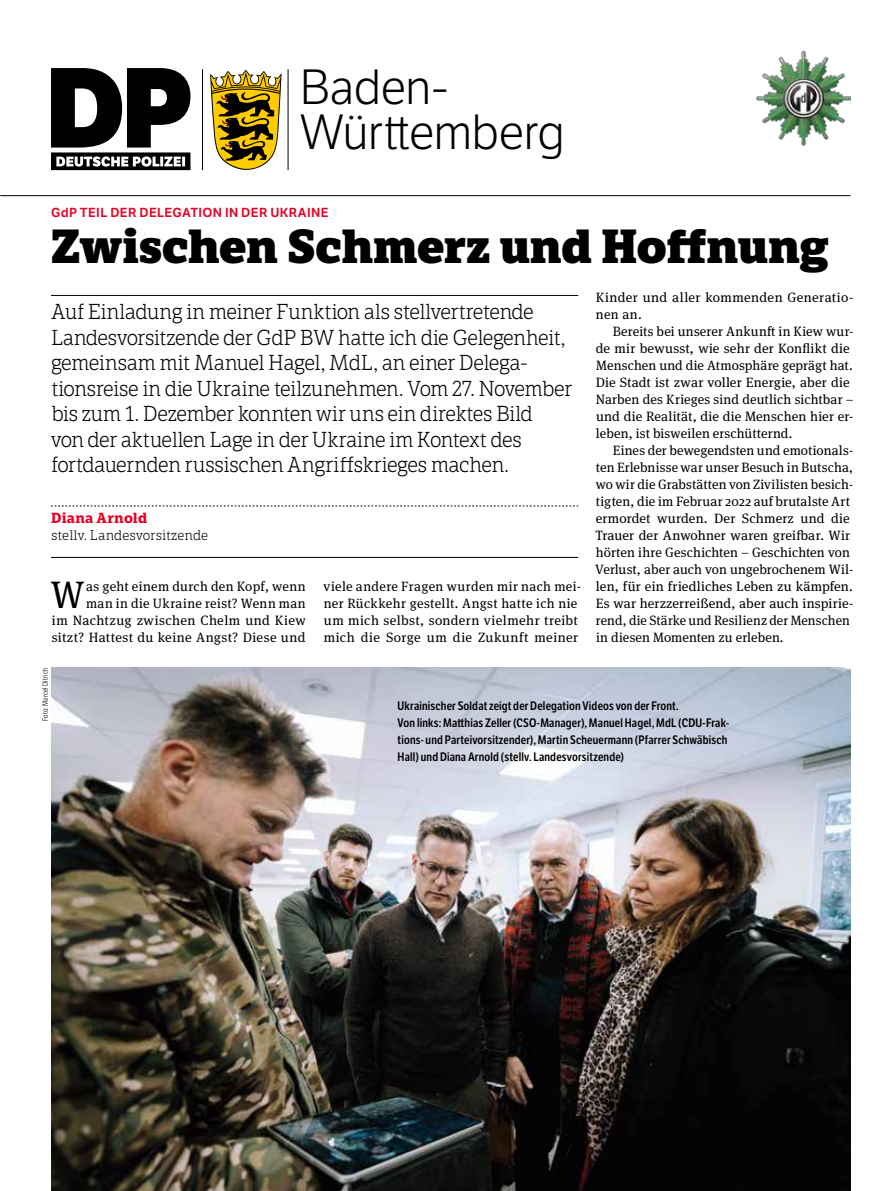
<style>
.page{position:relative;width:893px;height:1191px;background:#fff}
.page>*{position:absolute;margin:0;border:0;box-sizing:border-box;transform-origin:0 0}
.t1{font:48px/45px "LFT Etica Lt";letter-spacing:-.01em;color:#000}
.t2{font:800 46.5px "LFT Etica Sheriff";letter-spacing:-.01em;color:#000}
.t3{font:38.25px "Meta Serif Pro";color:#000}
.t4{font:300 21px/25.5px "LFT Etica Sheriff";letter-spacing:-.04em;color:#000}
.t5{font:700 14.25px "LFT Etica Sheriff";letter-spacing:.015em;color:#e40428}
.t6{font:13.5px/17px "Meta Serif Pro";letter-spacing:.015em;color:#000}
.t7{font:300 13.5px "LFT Etica Sheriff";letter-spacing:-.005em;color:#000}
.t8{font:12.75px "LFT Etica SB";letter-spacing:.03em;color:#e40428}
.t9{font:600 12px/17px "LFT Etica Condensed";letter-spacing:.015em;color:#000}
.t10{font:300 7.5px "LFT Etica Condensed";letter-spacing:.025em;color:#000}
</style>
<div class="page">
<hr style="left:0;top:195px;width:850px;height:1px;background:#000">
<svg style="left:51px;top:68px;width:139px;height:102px"></svg>
<img style="left:757px;top:50px;width:93px;height:96px">
<hr style="left:202px;top:69px;width:1px;height:101px;background:#000">
<hr style="left:288px;top:69px;width:1px;height:101px;background:#000">
<svg style="left:210px;top:70px;width:72px;height:100px"></svg>
<hr style="left:51px;top:295px;width:527px;height:1px;background:#000">
<svg style="left:51px;top:506px;width:527px;height:1px"></svg>
<hr style="left:51px;top:557px;width:527px;height:1px;background:#000">
<img style="left:51px;top:668px;width:799px;height:523px">
<h1 class="t1" style="left:300px;top:66px;width:267px">Baden-<br>Württemberg</h1>
<p class="t8" style="left:51px;top:205px;width:279px">GdP TEIL DER DELEGATION IN DER UKRAINE</p>
<h2 class="t2" style="left:51px;top:217px;width:780px">Zwischen Schmerz und Hoffnung</h2>
<p class="t4" style="left:51px;top:299px;width:523px">Auf Einladung in meiner Funktion als stellvertretende Landesvorsitzende der GdP BW hatte ich die Gelegenheit, gemeinsam mit Manuel Hagel, MdL, an einer Delega&shy;tionsreise in die Ukraine teilzunehmen. Vom 27. November bis zum 1. Dezember konnten wir uns ein direktes Bild<br>von der aktuellen Lage in der Ukraine im Kontext des fortdauernden russischen Angriffskrieges machen.</p>
<p class="t5" style="left:51px;top:509px;width:98px">Diana Arnold</p>
<p class="t7" style="left:51px;top:527px;width:159px">stellv. Landesvorsitzende</p>
<p class="t6" style="left:596px;top:288px;width:259px">Kinder und aller kommenden Generatio&shy;nen an.</p>
<p class="t6" style="left:596px;top:322px;width:260px;text-indent:17px">Bereits bei unserer Ankunft in Kiew wur&shy;de mir bewusst, wie sehr der Konflikt die Menschen und die Atmosphäre geprägt hat.<br>Die Stadt ist zwar voller Energie, aber die Narben des Krieges sind deutlich sichtbar – und die Realität, die die Menschen hier er&shy;leben, ist bisweilen erschütternd.</p>
<p class="t6" style="left:595px;top:441px;width:260px;text-indent:18px">Eines der bewegendsten und emotionals&shy;ten Erlebnisse war unser Besuch in Butscha, wo wir die Grabstätten von Zivilisten besich&shy;tigten, die im Februar 2022 auf brutalste Art ermordet wurden. Der Schmerz und die Trauer der Anwohner waren greifbar. Wir hörten ihre Geschichten – Geschichten von Verlust, aber auch von ungebrochenem Wil&shy;len, für ein friedliches Leben zu kämpfen.<br>Es war herzzerreißend, aber auch inspirie&shy;rend, die Stärke und Resilienz der Menschen in diesen Momenten zu erleben.</p>
<p class="t6" style="left:52px;top:577px;width:255px;text-align:right">as geht einem durch den Kopf, wenn<br>man in die Ukraine reist? Wenn man<br>im Nachtzug zwischen Chelm und Kiew sitzt? Hattest du keine Angst? Diese und</p>
<p class="t6" style="left:323px;top:577px;width:259px">viele andere Fragen wurden mir nach mei&shy;ner Rückkehr gestellt. Angst hatte ich nie um mich selbst, sondern vielmehr treibt mich die Sorge um die Zukunft meiner</p>
<h3 class="t3" style="left:50px;top:567px;width:36px">W</h3>
<p class="t10" style="left:41px;top:721px;width:55px;rotate:-90deg">Foto: Marcel Ditrich</p>
<p class="t9" style="left:398px;top:698px;width:332px">Ukrainischer Soldat zeigt der Delegation Videos von der Front.<br>Von links: Matthias Zeller (CSO-Manager), Manuel Hagel, MdL (CDU-Frak&shy;tions- und Parteivorsitzender), Martin Scheuermann (Pfarrer Schwäbisch Hall) und Diana Arnold (stellv. Landesvorsitzende)</p>
</div>
